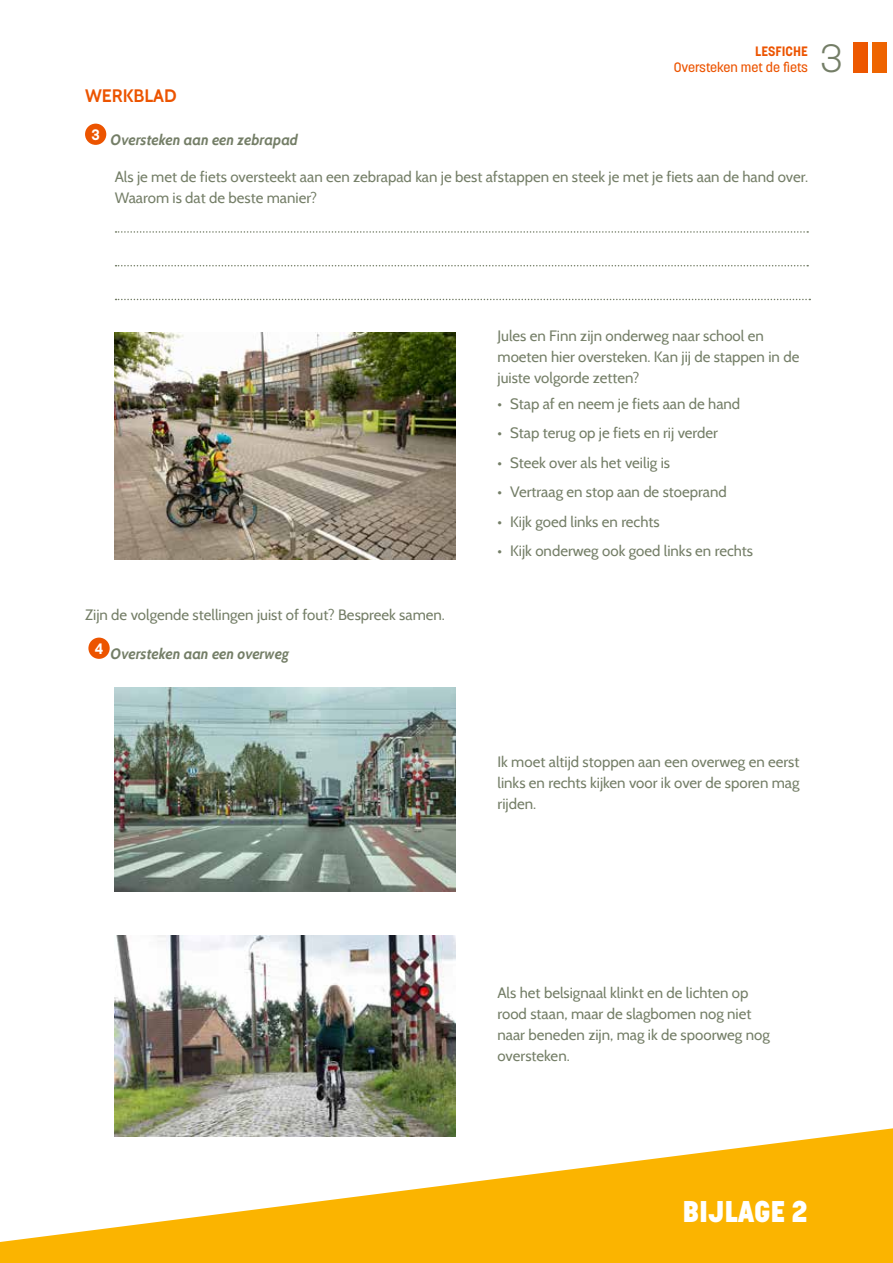
<style>
.page{position:relative;width:893px;height:1263px;background:#fff}
.page>*{position:absolute;margin:0;border:0;box-sizing:border-box;transform-origin:0 0}
.t1{font:300 39px "Korolev";color:#747e67}
.t2{font:800 29.7px "Korolev";color:#fff}
.t3{font:700 18px "Cabin";color:#ec5400}
.t4{font:15px/21px "Cabin";color:#747e67}
.t5{font:italic 700 15px "Cabin";letter-spacing:-.01em;color:#747e67}
.t6{font:500 13.5px "Korolev";color:#ec5400}
.t7{font:700 13.5px "Korolev";color:#ec5400}
</style>
<div class="page">
<div style="left:854px;top:43px;width:13px;height:29px;background:#ed5700"></div>
<div style="left:873px;top:43px;width:13px;height:29px;background:#ee6400"></div>
<svg style="left:0;top:1125px;width:893px;height:138px;fill:#fbb400"></svg>
<img style="left:115px;top:333px;width:340px;height:226px">
<img style="left:115px;top:687px;width:340px;height:205px">
<img style="left:115px;top:935px;width:340px;height:201px">
<div style="left:85px;top:124px;width:21px;height:21px;background:#ec5400;border-radius:50%"></div>
<div style="left:88px;top:638px;width:22px;height:21px;background:#ec5400;border-radius:50%"></div>
<svg style="left:116px;top:231px;width:692px;height:2px"></svg>
<svg style="left:116px;top:265px;width:692px;height:1px"></svg>
<svg style="left:116px;top:299px;width:694px;height:1px"></svg>
<p class="t3" style="left:85px;top:85px;width:93px">WERKBLAD</p>
<p class="t5" style="left:91px;top:131px;width:208px"><sup>3</sup> Oversteken aan een zebrapad</p>
<p class="t7" style="left:755px;top:43px;width:54px">LESFICHE</p>
<p class="t6" style="left:674px;top:59px;width:136px">Oversteken met de fiets</p>
<p class="t4" style="left:115px;top:166px;width:695px">Als je met de fiets oversteekt aan een zebrapad kan je best afstappen en steek je met je fiets aan de hand over.<br>Waarom is dat de beste manier?</p>
<h1 class="t1" style="left:820px;top:34px;width:24px">3</h1>
<p class="t4" style="left:85px;top:605px;width:361px">Zijn de volgende stellingen juist of fout? Bespreek samen.</p>
<p class="t5" style="left:95px;top:644px;width:196px"><sup>4</sup> Oversteken aan een overweg</p>
<p class="t4" style="left:497px;top:325px;width:303px">Jules en Finn zijn onderweg naar school en moeten hier oversteken. Kan jij de stappen in de juiste volgorde zetten?</p>
<p class="t4" style="left:497px;top:393px;width:244px">• Stap af en neem je fiets aan de hand</p>
<p class="t4" style="left:497px;top:422px;width:222px">• Stap terug op je fiets en rij verder</p>
<p class="t4" style="left:497px;top:452px;width:174px">• Steek over als het veilig is</p>
<p class="t4" style="left:497px;top:481px;width:231px">• Vertraag en stop aan de stoeprand</p>
<p class="t4" style="left:497px;top:511px;width:164px">• Kijk goed links en rechts</p>
<p class="t4" style="left:497px;top:540px;width:257px">• Kijk onderweg ook goed links en rechts</p>
<p class="t4" style="left:497px;top:751px;width:304px;text-align:justify">Ik moet altijd stoppen aan een overweg en eerst links en rechts kijken voor ik over de sporen mag rijden.</p>
<p class="t4" style="left:497px;top:982px;width:274px">Als het belsignaal klinkt en de lichten op rood staan, maar de slagbomen nog niet naar beneden zijn, mag ik de spoorweg nog oversteken.</p>
<h2 class="t2" style="left:682px;top:1193px;width:127px">BIJLAGE 2</h2>
</div>
